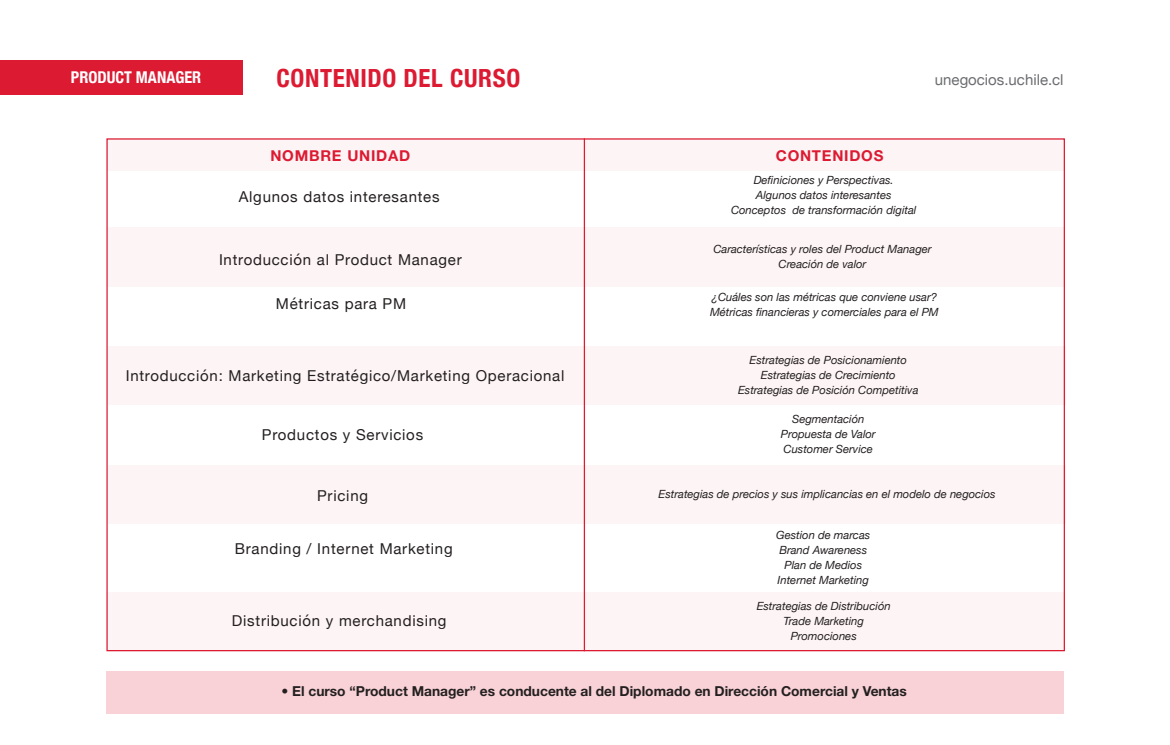
<style>
.page{position:relative;width:1170px;height:745px;background:#fff}
.page>*{position:absolute;margin:0;border:0;box-sizing:border-box;transform-origin:0 0}
.titulo{font:700 condensed 25px "Helvetica Neue";letter-spacing:.025em;color:#dc1a32}
.t1{font:700 condensed 16.25px "Helvetica Neue";color:#fff}
.txt_general{font:15px "Helvetica Neue";letter-spacing:.05em;color:#231f20}
.txt_general-2{font:700 15px "Helvetica Neue LT Std";letter-spacing:.05em;color:#dc1a32}
.t2{font:15px "Helvetica Neue";color:#6c6d70}
.t3{font:700 13.75px "Helvetica Neue LT Std";color:#231f20}
.t4{font:italic 11.25px "Helvetica Neue";color:#231f20}
</style>
<div class="page">
<div style="left:0;top:60px;width:242px;height:34px;background:#dc1a32"></div>
<div style="left:106px;top:671px;width:957px;height:42px;background:#f8d2d6"></div>
<div style="left:106px;top:138px;width:957px;height:33px;background:#fdf4f5"></div>
<div style="left:107px;top:228px;width:957px;height:59px;background:#fdf4f5"></div>
<div style="left:109px;top:464px;width:956px;height:59px;background:#fdf4f5"></div>
<div style="left:109px;top:346px;width:956px;height:59px;background:#fdf4f5"></div>
<div style="left:106px;top:591px;width:957px;height:59px;background:#fdf4f5"></div>
<hr style="left:583px;top:138px;width:2px;height:512px;background:#dc1a32">
<p class="titulo" style="left:276px;top:57px;width:245px">CONTENIDO DEL CURSO</p>
<h2 class="t1" style="left:71px;top:64px;width:132px">PRODUCT MANAGER</h2>
<h3 class="t2" style="left:934px;top:69px;width:130px">unegocios.uchile.cl</h3>
<p class="txt_general-2" style="left:270px;top:146px;width:141px">NOMBRE UNIDAD</p>
<p class="txt_general" style="left:239px;top:185px;width:202px">Algunos datos interesantes</p>
<p class="txt_general" style="left:219px;top:248px;width:244px">Introducción al Product Manager</p>
<p class="txt_general" style="left:276px;top:292px;width:132px">Métricas para PM</p>
<p class="txt_general" style="left:126px;top:364px;width:440px">Introducción: Marketing Estratégico/Marketing Operacional</p>
<p class="txt_general" style="left:262px;top:423px;width:163px">Productos y Servicios</p>
<p class="txt_general" style="left:317px;top:484px;width:52px">Pricing</p>
<p class="txt_general" style="left:235px;top:537px;width:219px">Branding / Internet Marketing</p>
<p class="txt_general" style="left:232px;top:609px;width:216px">Distribución y merchandising</p>
<p class="txt_general-2" style="left:775px;top:146px;width:109px">CONTENIDOS</p>
<p class="t4" style="left:753px;top:172px;width:141px">Definiciones y Perspectivas.</p>
<p class="t4" style="left:756px;top:187px;width:137px">Algunos datos interesantes</p>
<p class="t4" style="left:731px;top:202px;width:187px">Conceptos de transformación digital</p>
<p class="t4" style="left:713px;top:241px;width:220px">Características y roles del Product Manager</p>
<p class="t4" style="left:778px;top:256px;width:89px">Creación de valor</p>
<p class="t4" style="left:711px;top:289px;width:227px">¿Cuáles son las métricas que conviene usar?</p>
<p class="t4" style="left:710px;top:304px;width:230px">Métricas financieras y comerciales para el PM</p>
<p class="t4" style="left:749px;top:351px;width:159px">Estrategias de Posicionamiento</p>
<p class="t4" style="left:760px;top:366px;width:136px">Estrategias de Crecimiento</p>
<p class="t4" style="left:738px;top:381px;width:182px">Estrategias de Posición Competitiva</p>
<p class="t4" style="left:792px;top:411px;width:74px">Segmentación</p>
<p class="t4" style="left:780px;top:426px;width:96px">Propuesta de Valor</p>
<p class="t4" style="left:783px;top:441px;width:91px">Customer Service</p>
<p class="t4" style="left:658px;top:485px;width:338px">Estrategias de precios y sus implicancias en el modelo de negocios</p>
<p class="t4" style="left:776px;top:526px;width:95px">Gestion de marcas</p>
<p class="t4" style="left:779px;top:541px;width:89px">Brand Awareness</p>
<p class="t4" style="left:784px;top:556px;width:79px">Plan de Medios</p>
<p class="t4" style="left:777px;top:571px;width:93px">Internet Marketing</p>
<p class="t4" style="left:756px;top:597px;width:135px">Estrategias de Distribución</p>
<p class="t4" style="left:783px;top:612px;width:82px">Trade Marketing</p>
<p class="t4" style="left:790px;top:627px;width:68px">Promociones</p>
<p class="t3" style="left:281px;top:682px;width:626px">• El curso “Product Manager” es conducente al del Diplomado en Dirección Comercial y Ventas</p>
</div>
